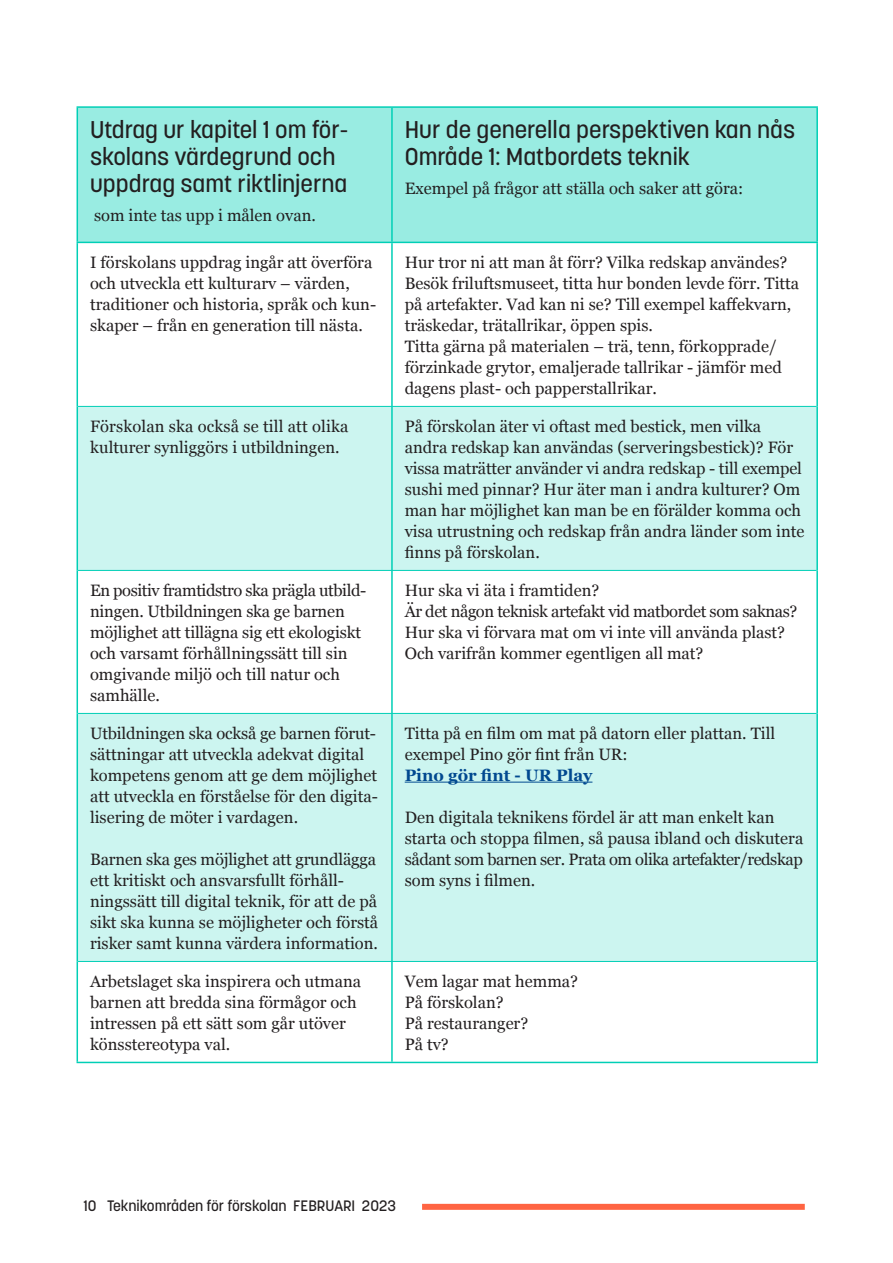
<style>
.page{position:relative;width:893px;height:1263px;background:#fff}
.page>*{position:absolute;margin:0;border:0;box-sizing:border-box;transform-origin:0 0}
.Tabellrubrik{font:500 24px/27px "Korolev Li U";color:#231f20}
.t1{font:16.5px/21px "Georgia";color:#231f20}
.t2{font:16.5px "Georgia";letter-spacing:-.025em;color:#231f20}
.t3{font:700 16.5px "Georgia";color:#014990}
.t4{font:500 15px "Korolev Li U";color:#231f20}
</style>
<div class="page">
<div style="left:422px;top:1204px;width:383px;height:6px;background:#ff6442"></div>
<div style="left:78px;top:108px;width:738px;height:134px;background:#99ece2"></div>
<svg style="left:78px;top:407px;width:738px;height:554px;fill:#ccf5f0"></svg>
<hr style="left:77px;top:106px;width:315px;height:2px;background:#00cfb6">
<hr style="left:77px;top:108px;width:1px;height:134px;background:#00cfb6">
<hr style="left:392px;top:106px;width:426px;height:2px;background:#00cfb6">
<hr style="left:391px;top:108px;width:2px;height:134px;background:#00cfb6">
<hr style="left:816px;top:108px;width:2px;height:134px;background:#00cfb6">
<hr style="left:77px;top:242px;width:315px;height:1px;background:#00cfb6">
<hr style="left:77px;top:243px;width:1px;height:163px;background:#00cfb6">
<hr style="left:392px;top:242px;width:426px;height:1px;background:#00cfb6">
<hr style="left:391px;top:243px;width:2px;height:163px;background:#00cfb6">
<hr style="left:816px;top:243px;width:2px;height:163px;background:#00cfb6">
<hr style="left:77px;top:406px;width:1px;height:164px;background:#00cfb6">
<hr style="left:391px;top:407px;width:2px;height:163px;background:#00cfb6">
<hr style="left:816px;top:406px;width:2px;height:164px;background:#00cfb6">
<hr style="left:77px;top:570px;width:1px;height:143px;background:#00cfb6">
<hr style="left:391px;top:571px;width:2px;height:142px;background:#00cfb6">
<hr style="left:816px;top:570px;width:2px;height:143px;background:#00cfb6">
<hr style="left:77px;top:713px;width:1px;height:248px;background:#00cfb6">
<hr style="left:391px;top:714px;width:2px;height:247px;background:#00cfb6">
<hr style="left:816px;top:713px;width:2px;height:248px;background:#00cfb6">
<hr style="left:77px;top:961px;width:1px;height:101px;background:#00cfb6">
<hr style="left:391px;top:962px;width:2px;height:100px;background:#00cfb6">
<hr style="left:816px;top:961px;width:2px;height:101px;background:#00cfb6">
<hr style="left:77px;top:1062px;width:315px;height:1px;background:#00cfb6">
<hr style="left:392px;top:1062px;width:426px;height:1px;background:#00cfb6">
<hr style="left:78px;top:406px;width:314px;height:1px;background:#00cfb6">
<hr style="left:392px;top:406px;width:424px;height:1px;background:#00cfb6">
<hr style="left:78px;top:570px;width:314px;height:1px;background:#00cfb6">
<hr style="left:392px;top:570px;width:424px;height:1px;background:#00cfb6">
<hr style="left:78px;top:713px;width:314px;height:1px;background:#00cfb6">
<hr style="left:392px;top:713px;width:424px;height:1px;background:#00cfb6">
<hr style="left:78px;top:961px;width:314px;height:1px;background:#00cfb6">
<hr style="left:392px;top:961px;width:424px;height:1px;background:#00cfb6">
<hr style="left:405px;top:782px;width:187px;height:1px;background:#014990">
<p class="Tabellrubrik" style="left:90px;top:115px;width:260px">Utdrag ur kapitel 1 om för&shy;skolans värdegrund och uppdrag samt riktlinjerna</p>
<p class="t1" style="left:94px;top:205px;width:223px">som inte tas upp i målen ovan.</p>
<p class="Tabellrubrik" style="left:405px;top:115px;width:392px">Hur de generella perspektiven kan nås<br>Område 1: Matbordets teknik</p>
<p class="t1" style="left:405px;top:178px;width:340px">Exempel på frågor att ställa och saker att göra:</p>
<p class="t1" style="left:90px;top:251px;width:288px">I förskolans uppdrag ingår att överföra och utveckla ett kulturarv – värden, traditioner och historia, språk och kun&shy;skaper – från en generation till nästa.</p>
<p class="t1" style="left:405px;top:251px;width:384px">Hur tror ni att man åt förr? Vilka redskap användes?</p>
<p class="t1" style="left:405px;top:272px;width:396px">Besök friluftsmuseet, titta hur bonden levde förr. Titta på artefakter. Vad kan ni se? Till exempel kaffekvarn, träskedar, trätallrikar, öppen spis.</p>
<p class="t1" style="left:405px;top:335px;width:379px">Titta gärna på materialen – trä, tenn, förkopprade/ förzinkade grytor, emaljerade tallrikar - jämför med dagens plast- och papperstallrikar.</p>
<p class="t1" style="left:90px;top:415px;width:260px">Förskolan ska också se till att olika kulturer synliggörs i utbildningen.</p>
<p class="t1" style="left:405px;top:415px;width:401px">På förskolan äter vi oftast med bestick, men vilka andra redskap kan användas (serveringsbestick)? För vissa maträtter använder vi andra redskap - till exempel sushi med pinnar? Hur äter man i andra kulturer? Om man har möjlighet kan man be en förälder komma och visa utrustning och redskap från andra länder som inte finns på förskolan.</p>
<p class="t1" style="left:90px;top:579px;width:278px">En positiv framtidstro ska prägla utbild&shy;ningen. Utbildningen ska ge barnen möjlighet att tillägna sig ett ekologiskt och varsamt förhållningssätt till sin omgivande miljö och till natur och samhälle.</p>
<p class="t1" style="left:405px;top:579px;width:196px">Hur ska vi äta i framtiden?</p>
<p class="t2" style="left:405px;top:599px;width:394px">Är det någon teknisk artefakt vid matbordet som saknas?</p>
<p class="t1" style="left:405px;top:621px;width:382px">Hur ska vi förvara mat om vi inte vill använda plast?</p>
<p class="t1" style="left:405px;top:642px;width:300px">Och varifrån kommer egentligen all mat?</p>
<p class="t1" style="left:90px;top:722px;width:289px">Utbildningen ska också ge barnen förut&shy;sättningar att utveckla adekvat digital kompetens genom att ge dem möjlighet att utveckla en förståelse för den digita&shy;lisering de möter i vardagen.</p>
<p class="t1" style="left:90px;top:848px;width:290px">Barnen ska ges möjlighet att grundlägga ett kritiskt och ansvarsfullt förhåll&shy;ningssätt till digital teknik, för att de på sikt ska kunna se möjligheter och förstå risker samt kunna värdera information.</p>
<p class="t1" style="left:405px;top:722px;width:372px">Titta på en film om mat på datorn eller plattan. Till exempel Pino gör fint från UR:</p>
<p class="t3" style="left:405px;top:762px;width:189px">Pino gör fint - UR Play</p>
<p class="t1" style="left:405px;top:806px;width:400px">Den digitala teknikens fördel är att man enkelt kan starta och stoppa filmen, så pausa ibland och diskutera sådant som barnen ser. Prata om olika artefakter/redskap som syns i filmen.</p>
<p class="t1" style="left:90px;top:970px;width:273px">Arbetslaget ska inspirera och utmana barnen att bredda sina förmågor och intressen på ett sätt som går utöver könsstereotypa val.</p>
<p class="t1" style="left:405px;top:970px;width:175px">Vem lagar mat hemma?</p>
<p class="t1" style="left:405px;top:991px;width:100px">På förskolan?</p>
<p class="t1" style="left:405px;top:1012px;width:125px">På restauranger?</p>
<p class="t1" style="left:405px;top:1033px;width:46px">På tv?</p>
<p class="t4" style="left:83px;top:1196px;width:314px">10 Teknikområden för förskolan FEBRUARI 2023</p>
</div>
